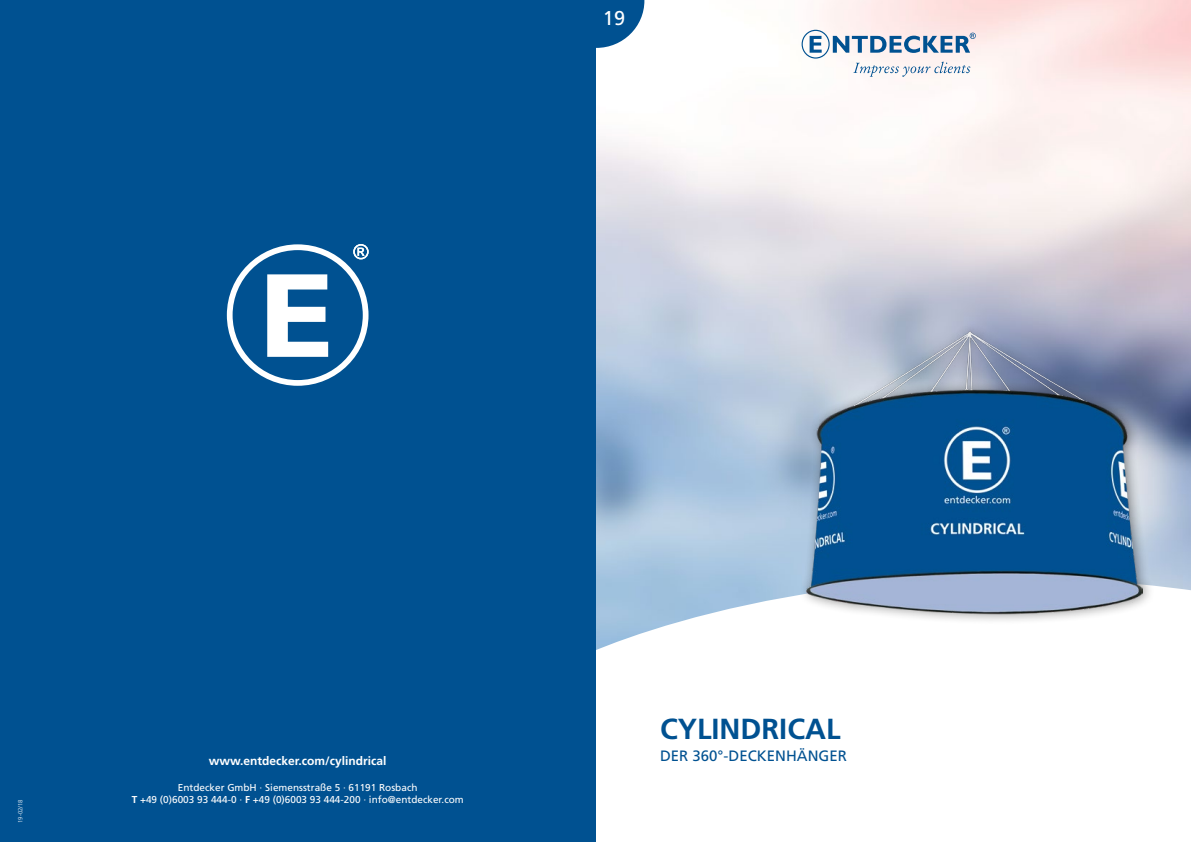
<style>
.page{position:relative;width:1191px;height:842px;background:#fff}
.page>*{position:absolute;margin:0;border:0;box-sizing:border-box;transform-origin:0 0}
.t1{font:700 29px "Frutiger LT Std";color:#005191}
.t2{font:20px "Frutiger LT Std";color:#fff}
.t3{font:15px "Frutiger LT Std";color:#005191}
.t4{font:700 12px "Frutiger LT Std";color:#fff}
.t5{font:10px/12px "Frutiger LT Std";color:#fff;text-align:center}
.t6{font:300 6px "Frutiger LT Std";color:#fff}
.s1{font-weight:700}
</style>
<div class="page">
<img style="left:595px;top:0;width:596px;height:544px">
<svg style="left:595px;top:544px;width:596px;height:298px"></svg>
<div style="left:0;top:0;width:595px;height:842px;background:#005191"></div>
<svg style="left:227px;top:244px;width:142px;height:142px"></svg>
<div style="left:798px;top:322px;width:357px;height:303px;background:#000;opacity:.44"></div>
<img style="left:806px;top:304px;width:336px;height:336px">
<svg style="left:595px;top:0;width:49px;height:48px"></svg>
<svg style="left:801px;top:30px;width:174px;height:47px"></svg>
<h2 class="t2" style="left:603px;top:6px;width:24px">19</h2>
<p class="t6" style="left:17px;top:823px;width:25px;rotate:-90deg">19-02/18</p>
<p class="t4" style="left:209px;top:753px;width:179px">www.entdecker.com/cylindrical</p>
<p class="t5" style="left:132px;top:782px;width:334px">Entdecker GmbH · Siemensstraße 5 · 61191 Rosbach<br><span class="s1">T</span> +49 (0)6003 93 444-0 · <span class="s1">F</span> +49 (0)6003 93 444-200 · info@entdecker.com</p>
<h1 class="t1" style="left:660px;top:711px;width:182px">CYLINDRICAL</h1>
<h3 class="t3" style="left:660px;top:746px;width:188px">DER 360°-DECKENHÄNGER</h3>
</div>
